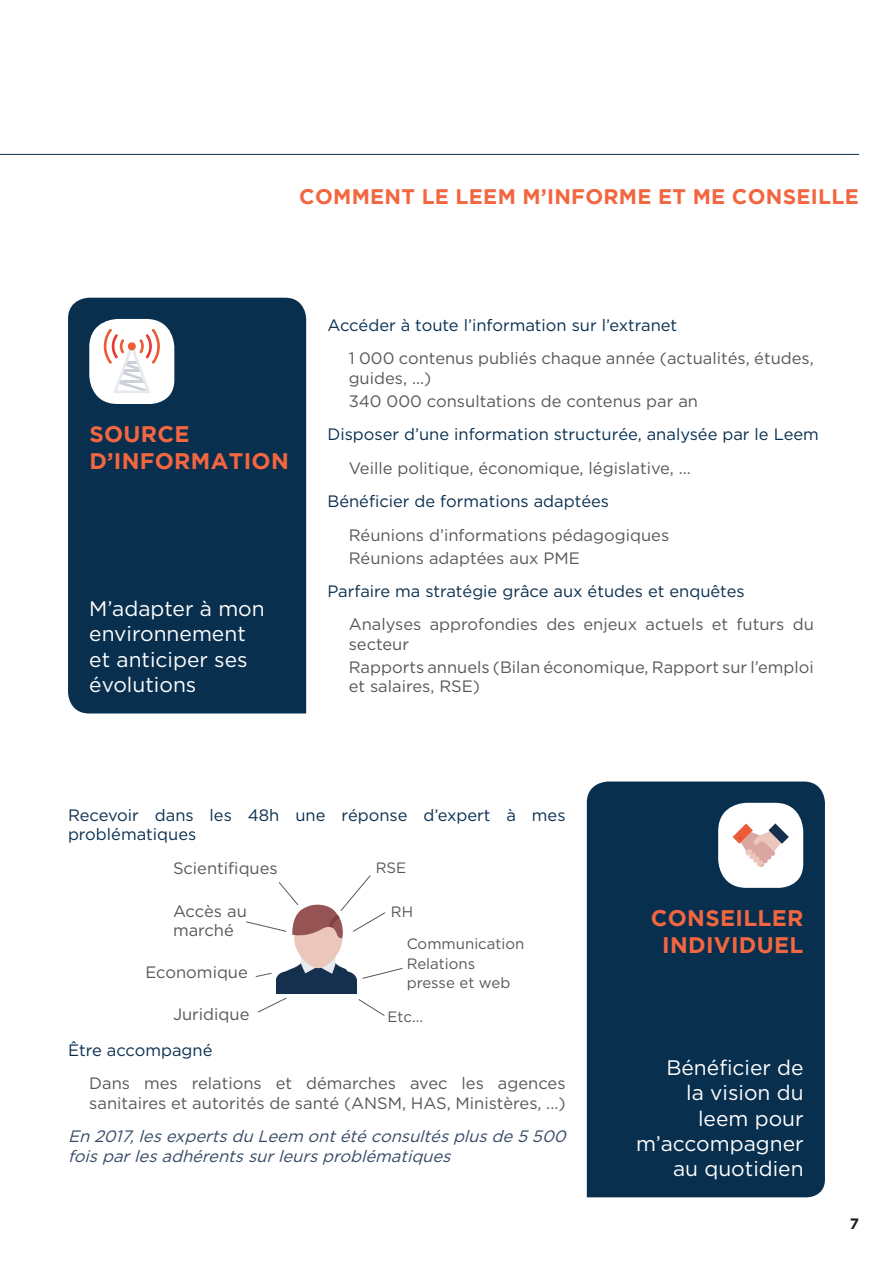
<style>
.page{position:relative;width:893px;height:1263px;background:#fff}
.page>*{position:absolute;margin:0;border:0;box-sizing:border-box;transform-origin:0 0}
.t1{font:700 22.5px/27px "Gotham";letter-spacing:.015em;color:#f26640}
.t2{font:21px/25.2px "Gotham";color:#fff}
.t3{font:700 21px "Gotham";letter-spacing:.015em;color:#f26640}
.t4{font:16.5px/19.5px "Gotham";color:#57585a}
.t5{font:16.5px/19.5px "Gotham";color:#092f4f}
.t6{font:italic 16.5px/19.5px "Gotham";color:#364965}
.t7{font:15px/19.5px "Gotham";color:#57585a}
.t8{font:700 15px "Gotham";color:#231f20}
</style>
<div class="page">
<hr style="left:0;top:154px;width:859px;height:1px;background:#092f4f">
<div style="left:68px;top:298px;width:238px;height:415px;background:#092f4f"></div>
<svg style="left:89px;top:319px;width:85px;height:85px"></svg>
<div style="left:587px;top:781px;width:238px;height:416px;background:#092f4f"></div>
<svg style="left:718px;top:803px;width:85px;height:85px"></svg>
<svg style="left:246px;top:875px;width:157px;height:141px"></svg>
<p class="t3" style="left:299px;top:185px;width:561px">COMMENT LE LEEM M’INFORME ET ME CONSEILLE</p>
<p class="t1" style="left:89px;top:420px;width:201px">SOURCE<br>D’INFORMATION</p>
<p class="t2" style="left:89px;top:596px;width:177px">M’adapter à mon environnement et anticiper ses évolutions</p>
<p class="t5" style="left:327px;top:315px;width:351px">Accéder à toute l’information sur l’extranet</p>
<p class="t4" style="left:349px;top:349px;width:467px">1 000 contenus publiés chaque année (actualités, études, guides, ...)</p>
<p class="t4" style="left:349px;top:391px;width:351px">340 000 consultations de contenus par an</p>
<p class="t5" style="left:327px;top:424px;width:493px">Disposer d’une information structurée, analysée par le Leem</p>
<p class="t4" style="left:349px;top:458px;width:344px">Veille politique, économique, législative, ...</p>
<p class="t5" style="left:327px;top:491px;width:283px">Bénéficier de formations adaptées</p>
<p class="t4" style="left:349px;top:525px;width:322px">Réunions d’informations pédagogiques</p>
<p class="t4" style="left:349px;top:548px;width:233px">Réunions adaptées aux PME</p>
<p class="t5" style="left:327px;top:581px;width:419px">Parfaire ma stratégie grâce aux études et enquêtes</p>
<p class="t4" style="left:349px;top:614px;width:467px">Analyses approfondies des enjeux actuels et futurs du secteur</p>
<p class="t4" style="left:349px;top:657px;width:467px">Rapports annuels (Bilan économique, Rapport sur l’emploi et salaires, RSE)</p>
<p class="t5" style="left:68px;top:805px;width:499px">Recevoir dans les 48h une réponse d’expert à mes problématiques</p>
<p class="t4" style="left:173px;top:858px;width:106px">Scientifiques</p>
<p class="t7" style="left:376px;top:857px;width:32px">RSE</p>
<p class="t4" style="left:173px;top:901px;width:75px">Accès au marché</p>
<p class="t7" style="left:391px;top:901px;width:24px">RH</p>
<p class="t4" style="left:145px;top:962px;width:104px">Economique</p>
<p class="t4" style="left:173px;top:1004px;width:78px">Juridique</p>
<p class="t5" style="left:68px;top:1040px;width:146px">Être accompagné</p>
<p class="t7" style="left:407px;top:934px;width:119px">Communication</p>
<p class="t7" style="left:407px;top:953px;width:105px">Relations presse et web</p>
<p class="t7" style="left:388px;top:1007px;width:37px">Etc...</p>
<p class="t4" style="left:89px;top:1073px;width:478px">Dans mes relations et démarches avec les agences sanitaires et autorités de santé (ANSM, HAS, Ministères, ...)</p>
<p class="t6" style="left:68px;top:1126px;width:504px">En 2017,lesexpertsdu Leem ontété consultésplusde 5 500 foisparlesadhérentssurleursproblématiques</p>
<p class="t1" style="left:651px;top:903px;width:154px;text-align:center">CONSEILLER<br>INDIVIDUEL</p>
<p class="t2" style="left:636px;top:1055px;width:169px;text-align:right">Bénéficier de<br>la vision du leem pour m’accompagner au quotidien</p>
<p class="t8" style="left:850px;top:1215px;width:11px">7</p>
</div>
